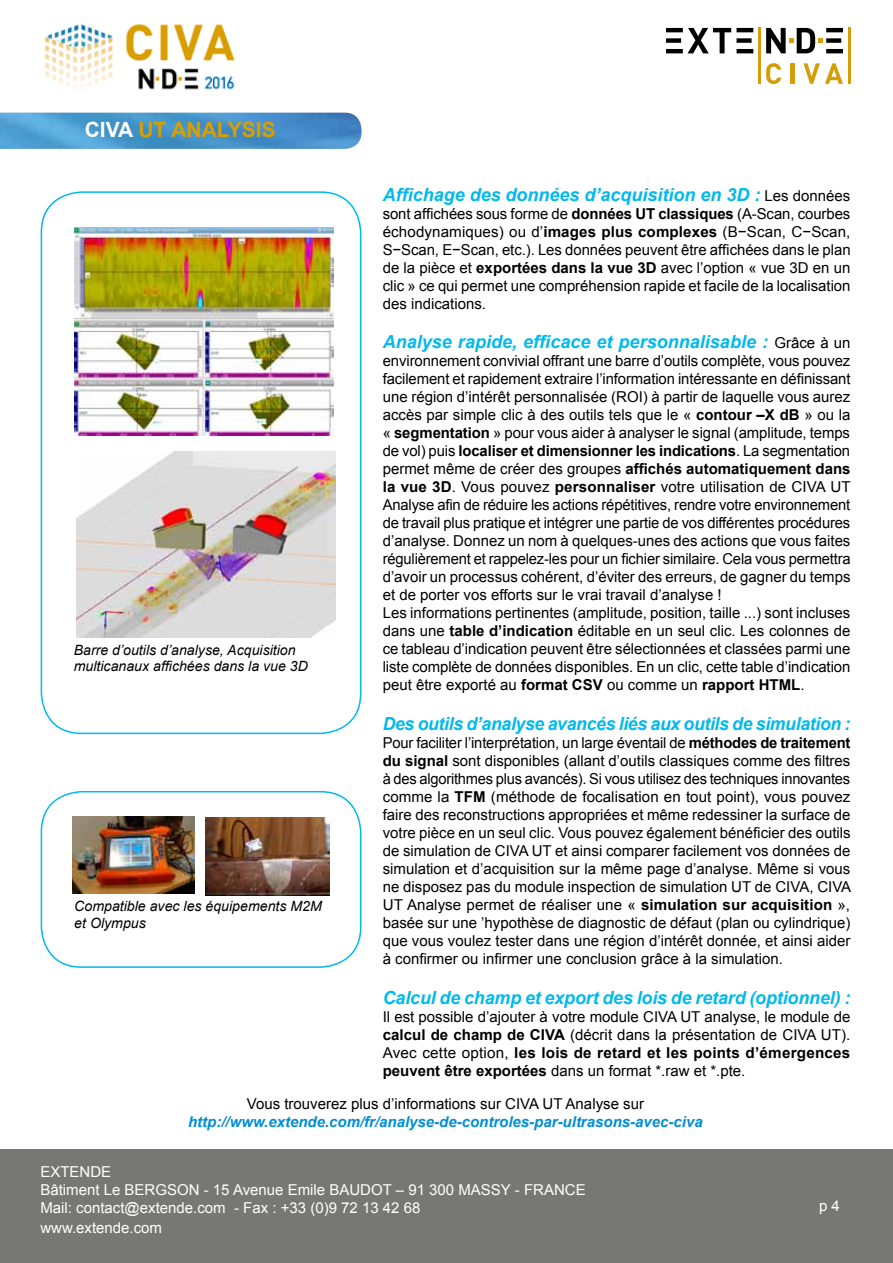
<style>
.page{position:relative;width:893px;height:1263px;background:#fff}
.page>*{position:absolute;margin:0;border:0;box-sizing:border-box;transform-origin:0 0}
.t1{font:700 21px "Arial";color:#d99e00}
.t2{font:italic 700 18px "Arial";letter-spacing:-.005em;color:#00b9ee}
.t3{font:15px/18px "Arial";color:#000;text-align:justify}
.t4{font:15px/18px "Arial";color:#fff}
.t5{font:italic 700 15px "Arial";color:#008ed5}
.t6{font:italic 14.1px/17px "Arial";color:#000}
.s1{color:#fff}
.s2{font-weight:400;font-style:normal;font-size:15px;color:#000}
.s3{font-weight:700}
</style>
<div class="page">
<img style="left:44px;top:24px;width:191px;height:66px">
<svg style="left:766px;top:63px;width:15px;height:21px"></svg>
<hr style="left:791px;top:63px;width:4px;height:21px;background:#d59d08">
<svg style="left:803px;top:63px;width:40px;height:21px"></svg>
<hr style="left:826px;top:28px;width:17px;height:4px;background:#000">
<div style="left:826px;top:38px;width:15px;height:5px;background:#000"></div>
<hr style="left:826px;top:49px;width:17px;height:4px;background:#000">
<hr style="left:666px;top:28px;width:17px;height:4px;background:#000">
<div style="left:666px;top:38px;width:15px;height:5px;background:#000"></div>
<hr style="left:666px;top:49px;width:17px;height:4px;background:#000">
<svg style="left:688px;top:28px;width:43px;height:25px"></svg>
<hr style="left:737px;top:28px;width:16px;height:4px;background:#000">
<div style="left:737px;top:38px;width:15px;height:5px;background:#000"></div>
<hr style="left:737px;top:49px;width:16px;height:4px;background:#000">
<hr style="left:758px;top:28px;width:3px;height:56px;background:#d59d08">
<hr style="left:848px;top:28px;width:2px;height:56px;background:#d59d08">
<svg style="left:766px;top:28px;width:57px;height:25px"></svg>
<div style="left:0;top:1149px;width:893px;height:114px;background:#777776"></div>
<img style="left:0;top:113px;width:361px;height:36px">
<div style="left:41px;top:191px;width:320px;height:543px;border:2px solid #00b9ee;border-radius:40px"></div>
<img style="left:72px;top:816px;width:123px;height:78px">
<img style="left:206px;top:817px;width:123px;height:78px">
<div style="left:41px;top:791px;width:320px;height:177px;border:2px solid #00b9ee;border-radius:40px"></div>
<img style="left:74px;top:228px;width:260px;height:207px">
<img style="left:77px;top:451px;width:259px;height:186px">
<h1 class="t1" style="left:85px;top:115px;width:192px"><span class="s1">CIVA</span> UT ANALYSIS</h1>
<p class="t6" style="left:74px;top:641px;width:236px">Barre d’outils d’analyse, Acquisition multicanaux affichées dans la vue 3D</p>
<p class="t6" style="left:74px;top:898px;width:249px">Compatible avec les équipements M2M et Olympus</p>
<p class="t2" style="left:383px;top:182px;width:469px">Affichage des données d’acquisition en 3D : <span class="s2">Les données</span></p>
<p class="t3" style="left:383px;top:205px;width:469px">sont affichées sous forme de <span class="s3">données UT classiques</span> (A-Scan, courbes échodynamiques) ou d’<span class="s3">images plus complexes</span> (B−Scan, C−Scan, S−Scan, E−Scan, etc.). Les données peuvent être affichées dans le plan de la pièce et <span class="s3">exportées dans la vue 3D</span> avec l’option « vue 3D en un clic » ce qui permet une compréhension rapide et facile de la localisation des indications.</p>
<p class="t2" style="left:383px;top:330px;width:469px">Analyse rapide, efficace et personnalisable : <span class="s2">Grâce à un</span></p>
<p class="t3" style="left:383px;top:352px;width:469px;text-align:left">environnement convivial offrant une barre d’outils complète, vous pouvez facilement et rapidement extraire l’information intéressante en définissant une région d’intérêt personnalisée (ROI) à partir de laquelle vous aurez accès par simple clic à des outils tels que le « <span class="s3">contour –X dB</span> » ou la « <span class="s3">segmentation</span> » pour vous aider à analyser le signal (amplitude, temps de vol) puis <span class="s3">localiser et dimensionner les indications</span>. La segmentation permet même de créer des groupes <span class="s3">affichés automatiquement dans la vue 3D</span>. Vous pouvez <span class="s3">personnaliser</span> votre utilisation de CIVA UT Analyse afin de réduire les actions répétitives, rendre votre environnement de travail plus pratique et intégrer une partie de vos différentes procédures d’analyse. Donnez un nom à quelques-unes des actions que vous faites régulièrement et rappelez-les pour un fichier similaire. Cela vous permettra d’avoir un processus cohérent, d’éviter des erreurs, de gagner du temps et de porter vos efforts sur le vrai travail d’analyse !<br>Les informations pertinentes (amplitude, position, taille ...) sont incluses dans une <span class="s3">table d’indication</span> éditable en un seul clic. Les colonnes de ce tableau d’indication peuvent être sélectionnées et classées parmi une liste complète de données disponibles. En un clic, cette table d’indication peut être exporté au <span class="s3">format CSV</span> ou comme un <span class="s3">rapport HTML</span>.</p>
<p class="t2" style="left:383px;top:712px;width:469px">Des outils d’analyse avancés liés aux outils de simulation :</p>
<p class="t3" style="left:383px;top:734px;width:470px">Pour faciliter l’interprétation, un large éventail de <span class="s3">méthodes de traitement du signal</span> sont disponibles (allant d’outils classiques comme des filtres à des algorithmes plus avancés). Si vous utilisez des techniques innovantes comme la <span class="s3">TFM</span> (méthode de focalisation en tout point), vous pouvez faire des reconstructions appropriées et même redessiner la surface de votre pièce en un seul clic. Vous pouvez également bénéficier des outils de simulation de CIVA UT et ainsi comparer facilement vos données de simulation et d’acquisition sur la même page d’analyse. Même si vous ne disposez pas du module inspection de simulation UT de CIVA, CIVA UT Analyse permet de réaliser une « <span class="s3">simulation sur acquisition</span> », basée sur une ’hypothèse de diagnostic de défaut (plan ou cylindrique) que vous voulez tester dans une région d’intérêt donnée, et ainsi aider à confirmer ou infirmer une conclusion grâce à la simulation.</p>
<p class="t2" style="left:383px;top:985px;width:469px">Calcul de champ et export des lois de retard (optionnel) :</p>
<p class="t3" style="left:383px;top:1007px;width:469px">Il est possible d’ajouter à votre module CIVA UT analyse, le module de <span class="s3">calcul de champ de CIVA</span> (décrit dans la présentation de CIVA UT).<br>Avec cette option, <span class="s3">les lois de retard et les points d’émergences peuvent être exportées</span> dans un format *.raw et *.pte.</p>
<p class="t3" style="left:247px;top:1095px;width:399px">Vous trouverez plus d’informations sur CIVA UT Analyse sur</p>
<p class="t5" style="left:188px;top:1112px;width:516px">http://www.extende.com/fr/analyse-de-controles-par-ultrasons-avec-civa</p>
<p class="t4" style="left:40px;top:1163px;width:547px">EXTENDE<br>Bâtiment Le BERGSON - 15 Avenue Emile BAUDOT – 91 300 MASSY - FRANCE<br>Mail: contact@extende.com - Fax : +33 (0)9 72 13 42 68</p>
<p class="t4" style="left:40px;top:1219px;width:123px">www.extende.com</p>
<p class="t4" style="left:819px;top:1197px;width:22px">p 4</p>
</div>
